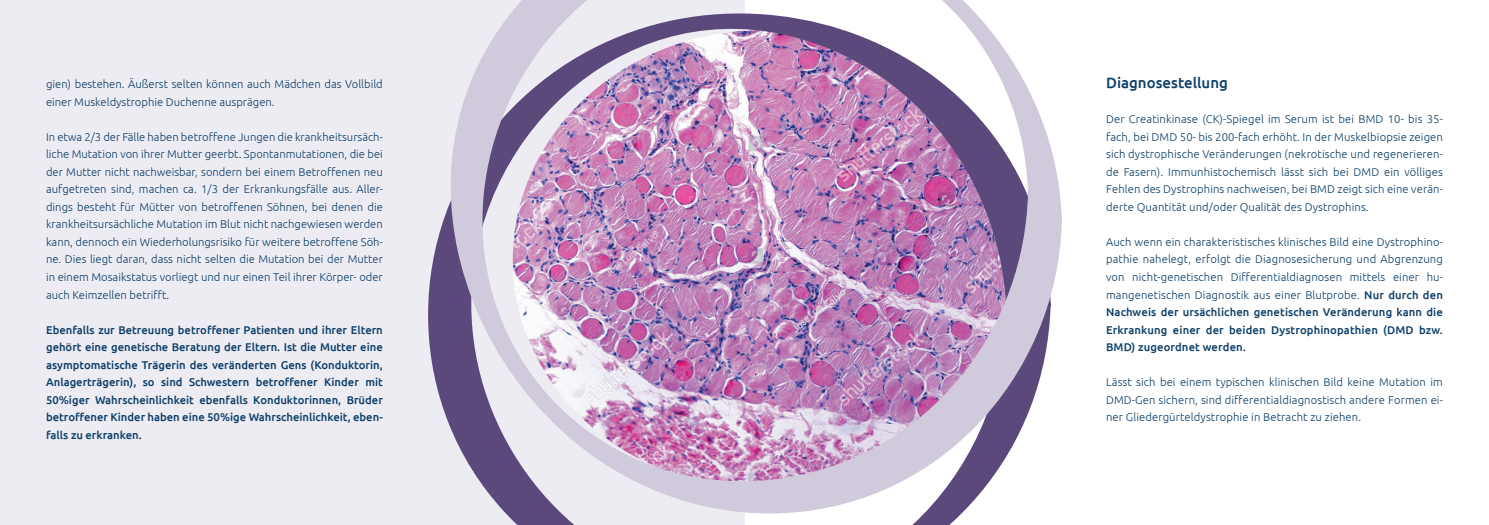
<style>
.page{position:relative;width:1489px;height:525px;background:#fff}
.page>*{position:absolute;margin:0;border:0;box-sizing:border-box;transform-origin:0 0}
.t1{font:500 15px "Ubuntu";color:#0c3e68}
.t2{font:300 11.25px/17.5px "Ubuntu";letter-spacing:.01em;color:#0c3e68;text-align:justify}
.t3{font:500 11.25px/17.5px "Ubuntu";color:#0c3e68;text-align:justify}
.s1{font-weight:500}
</style>
<div class="page">
<div style="left:0;top:0;width:744px;height:524px;background:#eeecf3"></div>
<svg style="left:428px;top:0;width:634px;height:513px"></svg>
<p class="t2" style="left:46px;top:75px;width:338px">gien) bestehen. Äußerst selten können auch Mädchen das Vollbild einer Muskeldystrophie Duchenne ausprägen.</p>
<p class="t2" style="left:46px;top:128px;width:338px">In etwa 2/3 der Fälle haben betroffene Jungen die krankheitsursäch&shy;liche Mutation von ihrer Mutter geerbt. Spontanmutationen, die bei der Mutter nicht nachweisbar, sondern bei einem Betroffenen neu aufgetreten sind, machen ca. 1/3 der Erkrankungsfälle aus. Aller&shy;dings besteht für Mütter von betroffenen Söhnen, bei denen die krankheitsursächliche Mutation im Blut nicht nachgewiesen werden kann, dennoch ein Wiederholungsrisiko für weitere betroffene Söh&shy;ne. Dies liegt daran, dass nicht selten die Mutation bei der Mutter in einem Mosaikstatus vorliegt und nur einen Teil ihrer Körper- oder auch Keimzellen betrifft.</p>
<p class="t3" style="left:46px;top:320px;width:338px">Ebenfalls zur Betreuung betroffener Patienten und ihrer Eltern gehört eine genetische Beratung der Eltern. Ist die Mutter eine asymptomatische Trägerin des veränderten Gens (Konduktorin, Anlagerträgerin), so sind Schwestern betroffener Kinder mit 50%iger Wahrscheinlichkeit ebenfalls Konduktorinnen, Brüder betroffener Kinder haben eine 50%ige Wahrscheinlichkeit, eben&shy;falls zu erkranken.</p>
<h1 class="t1" style="left:1106px;top:73px;width:123px">Diagnosestellung</h1>
<p class="t2" style="left:1106px;top:110px;width:338px">Der Creatinkinase (CK)-Spiegel im Serum ist bei BMD 10- bis 35- fach, bei DMD 50- bis 200-fach erhöht. In der Muskelbiopsie zeigen sich dystrophische Veränderungen (nekrotische und regenerieren&shy;de Fasern). Immunhistochemisch lässt sich bei DMD ein völliges Fehlen des Dystrophins nachweisen, bei BMD zeigt sich eine verän&shy;derte Quantität und/oder Qualität des Dystrophins.</p>
<p class="t2" style="left:1106px;top:233px;width:338px">Auch wenn ein charakteristisches klinisches Bild eine Dystrophino&shy;pathie nahelegt, erfolgt die Diagnosesicherung und Abgrenzung von nicht-genetischen Differentialdiagnosen mittels einer hu&shy;mangenetischen Diagnostik aus einer Blutprobe. <span class="s1">Nur durch den Nachweis der ursächlichen genetischen Veränderung kann die Erkrankung einer der beiden Dystrophinopathien (DMD bzw.<br>BMD) zugeordnet werden.</span></p>
<p class="t2" style="left:1106px;top:373px;width:338px">Lässt sich bei einem typischen klinischen Bild keine Mutation im DMD-Gen sichern, sind differentialdiagnostisch andere Formen ei&shy;ner Gliedergürteldystrophie in Betracht zu ziehen.</p>
</div>
